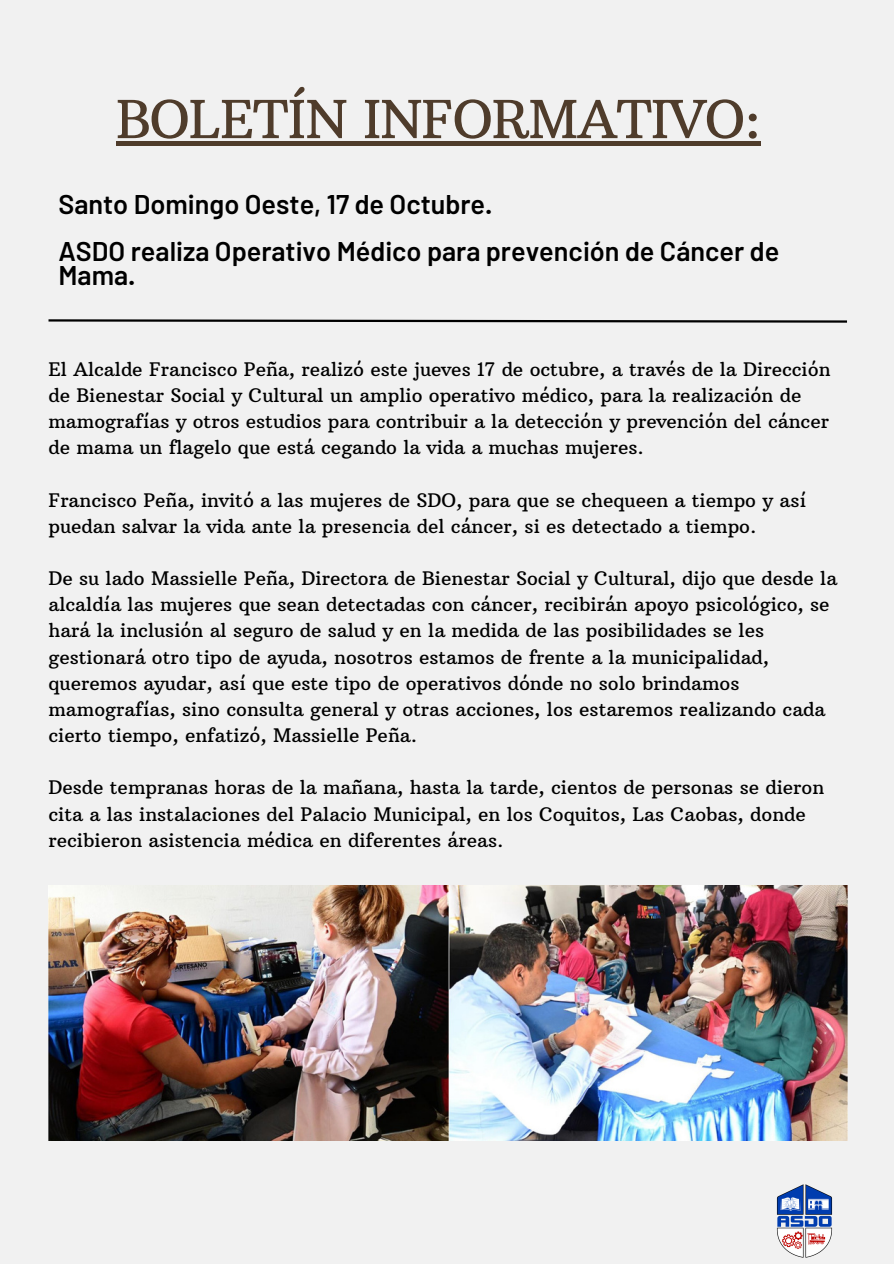
<style>
.page{position:relative;width:894px;height:1264px;background:#fff}
.page>*{position:absolute;margin:0;border:0;box-sizing:border-box;transform-origin:0 0}
.t1{font:52.2px "Arbutus Slab";letter-spacing:-.02em;color:#4f3c2b}
.t2{font:600 27px/23.7px "Barlow";color:#000}
.t3{font:19.05px/26.1px "Arbutus Slab";color:#000}
</style>
<div class="page">
<div style="left:0;top:0;width:893px;height:1263px;background:#f1f1f1"></div>
<img style="left:776px;top:1184px;width:57px;height:74px">
<svg style="left:48px;top:319px;width:799px;height:4px"></svg>
<img style="left:48px;top:885px;width:799px;height:255px">
<div style="left:116px;top:141px;width:644px;height:5px;background:#4f3c2b"></div>
<h1 class="t1" style="left:116px;top:87px;width:646px">BOLETÍN INFORMATIVO:</h1>
<h2 class="t2" style="left:58px;top:191px;width:435px">Santo Domingo Oeste, 17 de Octubre.</h2>
<h2 class="t2" style="left:58px;top:239px;width:722px">ASDO realiza Operativo Médico para prevención de Cáncer de<br>Mama.</h2>
<p class="t3" style="left:48px;top:356px;width:783px">El Alcalde Francisco Peña, realizó este jueves 17 de octubre, a través de la Dirección de Bienestar Social y Cultural un amplio operativo médico, para la realización de mamografías y otros estudios para contribuir a la detección y prevención del cáncer de mama un flagelo que está cegando la vida a muchas mujeres.</p>
<p class="t3" style="left:48px;top:487px;width:758px">Francisco Peña, invitó a las mujeres de SDO, para que se chequeen a tiempo y así puedan salvar la vida ante la presencia del cáncer, si es detectado a tiempo.</p>
<p class="t3" style="left:48px;top:565px;width:790px">De su lado Massielle Peña, Directora de Bienestar Social y Cultural, dijo que desde la alcaldía las mujeres que sean detectadas con cáncer, recibirán apoyo psicológico, se hará la inclusión al seguro de salud y en la medida de las posibilidades se les gestionará otro tipo de ayuda, nosotros estamos de frente a la municipalidad, queremos ayudar, así que este tipo de operativos dónde no solo brindamos mamografías, sino consulta general y otras acciones, los estaremos realizando cada cierto tiempo, enfatizó, Massielle Peña.</p>
<p class="t3" style="left:48px;top:774px;width:777px">Desde tempranas horas de la mañana, hasta la tarde, cientos de personas se dieron cita a las instalaciones del Palacio Municipal, en los Coquitos, Las Caobas, donde recibieron asistencia médica en diferentes áreas.</p>
</div>
